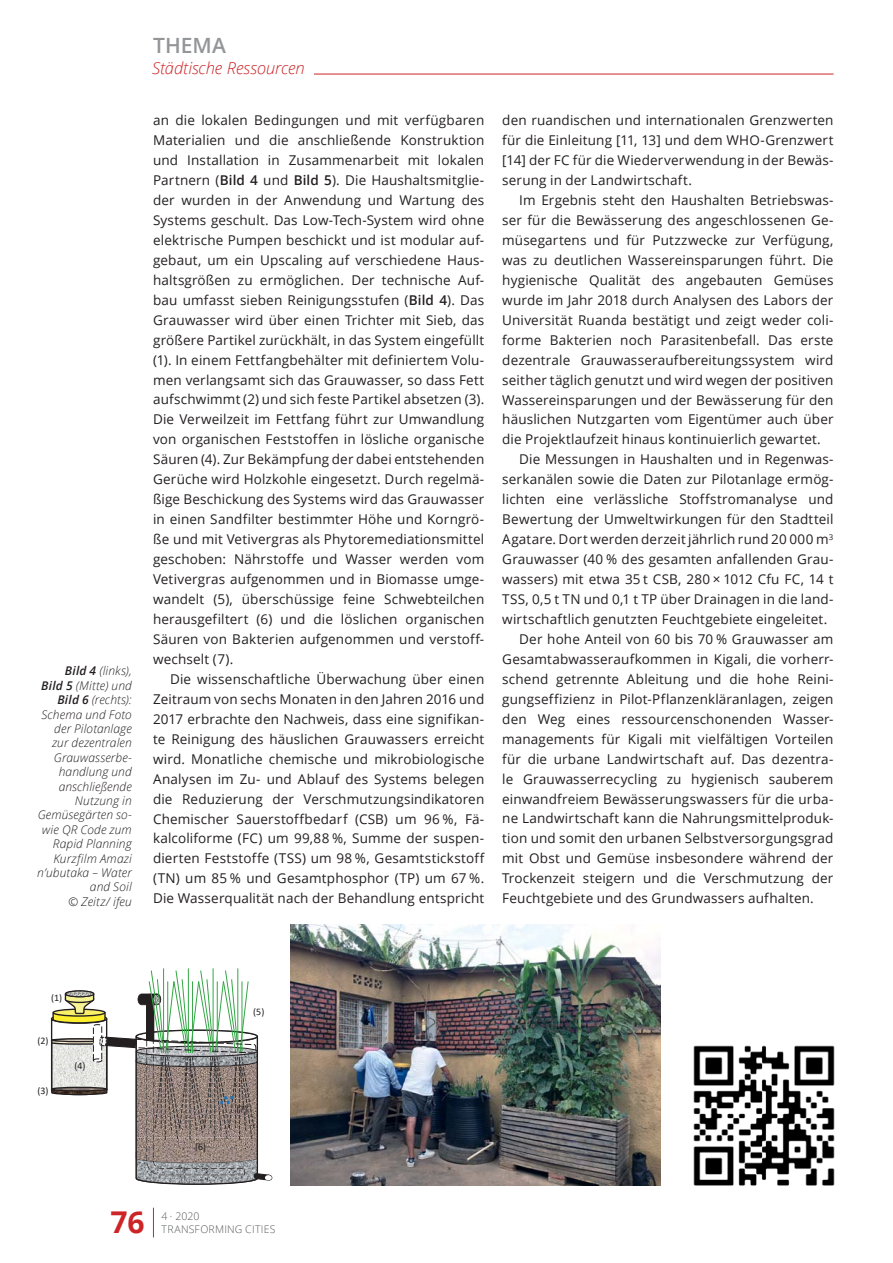
<style>
.page{position:relative;width:893px;height:1263px;background:#fff}
.page>*{position:absolute;margin:0;border:0;box-sizing:border-box;transform-origin:0 0}
.t1{font:700 30px "Open Sans";color:#cc2427}
.t2{font:600 21px "Open Sans";color:#939598}
.t3{font:italic 300 16.5px "Open Sans";color:#cc2427}
.t4{font:13.5px/20px "Open Sans";letter-spacing:.01em;color:#231f20;text-align:justify}
.t5{font:italic 300 12px/14.4px "Open Sans";letter-spacing:.01em;color:#231f20;text-align:right}
.t6{font:300 10.5px/13.5px "Open Sans";letter-spacing:.02em;color:#58595b}
.t7{font:10.05px "Calibri";color:#231f20}
.s1{font-weight:600}
</style>
<div class="page">
<svg style="left:153px;top:1208px;width:1px;height:29px"></svg>
<hr style="left:153px;top:74px;width:680px;height:1px;background:#cc2427">
<div style="left:152px;top:53px;width:161px;height:25px;background:#fff"></div>
<img style="left:693px;top:1045px;width:142px;height:141px">
<hr style="left:163px;top:968px;width:1px;height:85px;background:#33a745">
<hr style="left:188px;top:968px;width:1px;height:85px;background:#33a745">
<hr style="left:238px;top:968px;width:1px;height:85px;background:#33a745">
<hr style="left:213px;top:968px;width:1px;height:85px;background:#33a745">
<svg style="left:50px;top:970px;width:222px;height:215px"></svg>
<img style="left:291px;top:925px;width:370px;height:261px">
<p class="t5" style="left:37px;top:663px;width:96px"><span class="s1">Bild 4</span> (links),<br><span class="s1">Bild 5</span> (Mitte) und<br><span class="s1">Bild 6</span> (rechts):<br>Schema und Foto der Pilotanlage zur dezentralen<br>Grauwasserbe&shy;handlung und anschließende<br>Nutzung in<br>Gemüse gärten so&shy;wie QR Code zum<br>Rapid Planning<br>Kurzfilm Amazi n’ubutaka – Water and Soil<br>© Zeitz/ ifeu</p>
<h2 class="t2" style="left:153px;top:31px;width:74px">THEMA</h2>
<p class="t3" style="left:152px;top:57px;width:154px">Städtische Ressourcen</p>
<p class="t4" style="left:153px;top:110px;width:333px">an die lokalen Bedingungen und mit verfügbaren Materialien und die anschließende Konstruktion und Installation in Zusammenarbeit mit lokalen Partnern (<span class="s1">Bild 4</span> und <span class="s1">Bild 5</span>). Die Haushaltsmitglie&shy;der wurden in der Anwendung und Wartung des Systems geschult. Das Low-Tech-System wird ohne elektrische Pumpen beschickt und ist modular auf&shy;gebaut, um ein Upscaling auf verschiedene Haus&shy;haltsgrößen zu ermöglichen. Der technische Auf&shy;bau umfasst sieben Reinigungsstufen (<span class="s1">Bild 4</span>). Das Grauwasser wird über einen Trichter mit Sieb, das größere Partikel zurückhält, in das System eingefüllt (1). In einem Fettfangbehälter mit definiertem Volu&shy;men verlangsamt sich das Grauwasser, so dass Fett aufschwimmt (2) und sich feste Partikel absetzen (3).<br>Die Verweilzeit im Fettfang führt zur Umwandlung von organischen Feststoffen in lösliche organische Säuren (4). Zur Bekämpfung der dabei entstehenden Gerüche wird Holzkohle eingesetzt. Durch regelmä&shy;ßige Beschickung des Systems wird das Grauwasser in einen Sandfilter bestimmter Höhe und Korngrö&shy;ße und mit Vetivergras als Phytoremediationsmittel geschoben: Nährstoffe und Wasser werden vom Vetivergras aufgenommen und in Biomasse umge&shy;wandelt (5), überschüssige feine Schwebteilchen herausgefiltert (6) und die löslichen organischen Säuren von Bakterien aufgenommen und verstoff&shy;wechselt (7).</p>
<p class="t4" style="left:153px;top:669px;width:333px;text-indent:17px">Die wissenschaftliche Überwachung über einen Zeitraum von sechs Monaten in den Jahren 2016 und 2017 erbrachte den Nachweis, dass eine signifikan&shy;te Reinigung des häuslichen Grauwassers erreicht wird. Monatliche chemische und mikrobiologische Analysen im Zu- und Ablauf des Systems belegen die Reduzierung der Verschmutzungsindikatoren Chemischer Sauerstoffbedarf (CSB) um 96 %, Fä&shy;kalcoliforme (FC) um 99,88 %, Summe der suspen&shy;dierten Feststoffe (TSS) um 98 %, Gesamtstickstoff (TN) um 85 % und Gesamtphosphor (TP) um 67 %.<br>Die Wasserqualität nach der Behandlung entspricht</p>
<p class="t4" style="left:502px;top:110px;width:333px">den ruandischen und internationalen Grenzwerten für die Einleitung [11, 13] und dem WHO-Grenzwert [14] der FC für die Wiederverwendung in der Bewäs&shy;serung in der Landwirtschaft.</p>
<p class="t4" style="left:519px;top:190px;width:316px">Im Ergebnis steht den Haushalten Betriebswas-</p>
<p class="t4" style="left:502px;top:210px;width:333px">ser für die Bewässerung des angeschlossenen Ge-</p>
<p class="t4" style="left:502px;top:230px;width:333px">müsegartens und für Putzzwecke zur Verfügung,</p>
<p class="t4" style="left:502px;top:250px;width:333px">was zu deutlichen Wassereinsparungen führt. Die</p>
<p class="t4" style="left:502px;top:270px;width:333px">hygienische Qualität des angebauten Gemüses</p>
<p class="t4" style="left:502px;top:289px;width:333px">wurde im Jahr 2018 durch Analysen des Labors der</p>
<p class="t4" style="left:502px;top:309px;width:333px">Universität Ruanda bestätigt und zeigt weder coli-</p>
<p class="t4" style="left:502px;top:329px;width:333px">forme Bakterien noch Parasitenbefall. Das erste</p>
<p class="t4" style="left:502px;top:349px;width:333px">dezentrale Grauwasseraufbereitungssystem wird</p>
<p class="t4" style="left:502px;top:369px;width:333px">seither täglich genutzt und wird wegen der positiven</p>
<p class="t4" style="left:502px;top:389px;width:333px">Wassereinsparungen und der Bewässerung für den</p>
<p class="t4" style="left:502px;top:409px;width:333px">häuslichen Nutzgarten vom Eigentümer auch über</p>
<p class="t4" style="left:502px;top:429px;width:320px">die Projektlaufzeit hinaus kontinuierlich gewartet.</p>
<p class="t4" style="left:519px;top:449px;width:316px">Die Messungen in Haushalten und in Regenwas-</p>
<p class="t4" style="left:502px;top:469px;width:333px">serkanälen sowie die Daten zur Pilotanlage ermög-</p>
<p class="t4" style="left:502px;top:489px;width:333px">lichten eine verlässliche Stoffstromanalyse und</p>
<p class="t4" style="left:502px;top:509px;width:333px">Bewertung der Umweltwirkungen für den Stadtteil</p>
<p class="t4" style="left:502px;top:529px;width:333px">Agatare. Dort werden derzeit jährlich rund 20 000 m<sup>3</sup></p>
<p class="t4" style="left:502px;top:549px;width:333px">Grauwasser (40 % des gesamten anfallenden Grau-</p>
<p class="t4" style="left:502px;top:569px;width:333px">wassers) mit etwa 35 t CSB, 280 × 1012 Cfu FC, 14 t</p>
<p class="t4" style="left:502px;top:589px;width:333px">TSS, 0,5 t TN und 0,1 t TP über Drainagen in die land-</p>
<p class="t4" style="left:502px;top:609px;width:326px">wirtschaftlich genutzten Feuchtgebiete eingeleitet.</p>
<p class="t4" style="left:519px;top:629px;width:316px">Der hohe Anteil von 60 bis 70 % Grauwasser am</p>
<p class="t4" style="left:502px;top:649px;width:333px">Gesamtabwasseraufkommen in Kigali, die vorherr-</p>
<p class="t4" style="left:502px;top:669px;width:333px">schend getrennte Ableitung und die hohe Reini-</p>
<p class="t4" style="left:502px;top:688px;width:333px">gungseffizienz in Pilot-Pflanzenkläranlagen, zeigen</p>
<p class="t4" style="left:502px;top:708px;width:333px">den Weg eines ressourcenschonenden Wasser-</p>
<p class="t4" style="left:502px;top:728px;width:333px">managements für Kigali mit vielfältigen Vorteilen</p>
<p class="t4" style="left:502px;top:748px;width:333px">für die urbane Landwirtschaft auf. Das dezentra-</p>
<p class="t4" style="left:502px;top:768px;width:333px">le Grauwasserrecycling zu hygienisch sauberem</p>
<p class="t4" style="left:502px;top:788px;width:333px">einwandfreiem Bewässerungswassers für die urba-</p>
<p class="t4" style="left:502px;top:808px;width:333px">ne Landwirtschaft kann die Nahrungsmittelproduk-</p>
<p class="t4" style="left:502px;top:828px;width:333px">tion und somit den urbanen Selbstversorgungsgrad</p>
<p class="t4" style="left:502px;top:848px;width:333px">mit Obst und Gemüse insbesondere während der</p>
<p class="t4" style="left:502px;top:868px;width:333px">Trockenzeit steigern und die Verschmutzung der</p>
<p class="t4" style="left:502px;top:888px;width:313px">Feuchtgebiete und des Grundwassers aufhalten.</p>
<p class="t7" style="left:51px;top:994px;width:13px">(1)</p>
<p class="t7" style="left:37px;top:1037px;width:13px">(2)</p>
<p class="t7" style="left:37px;top:1086px;width:13px">(3)</p>
<p class="t7" style="left:74px;top:1061px;width:13px">(4)</p>
<p class="t7" style="left:253px;top:1007px;width:13px">(5)</p>
<p class="t7" style="left:195px;top:1142px;width:13px">(6)</p>
<p class="t7" style="left:237px;top:1104px;width:13px">(7)</p>
<h1 class="t1" style="left:111px;top:1201px;width:35px">76</h1>
<p class="t6" style="left:162px;top:1209px;width:116px">4 · 2020<br>TRANSFORMING CITIES</p>
</div>
